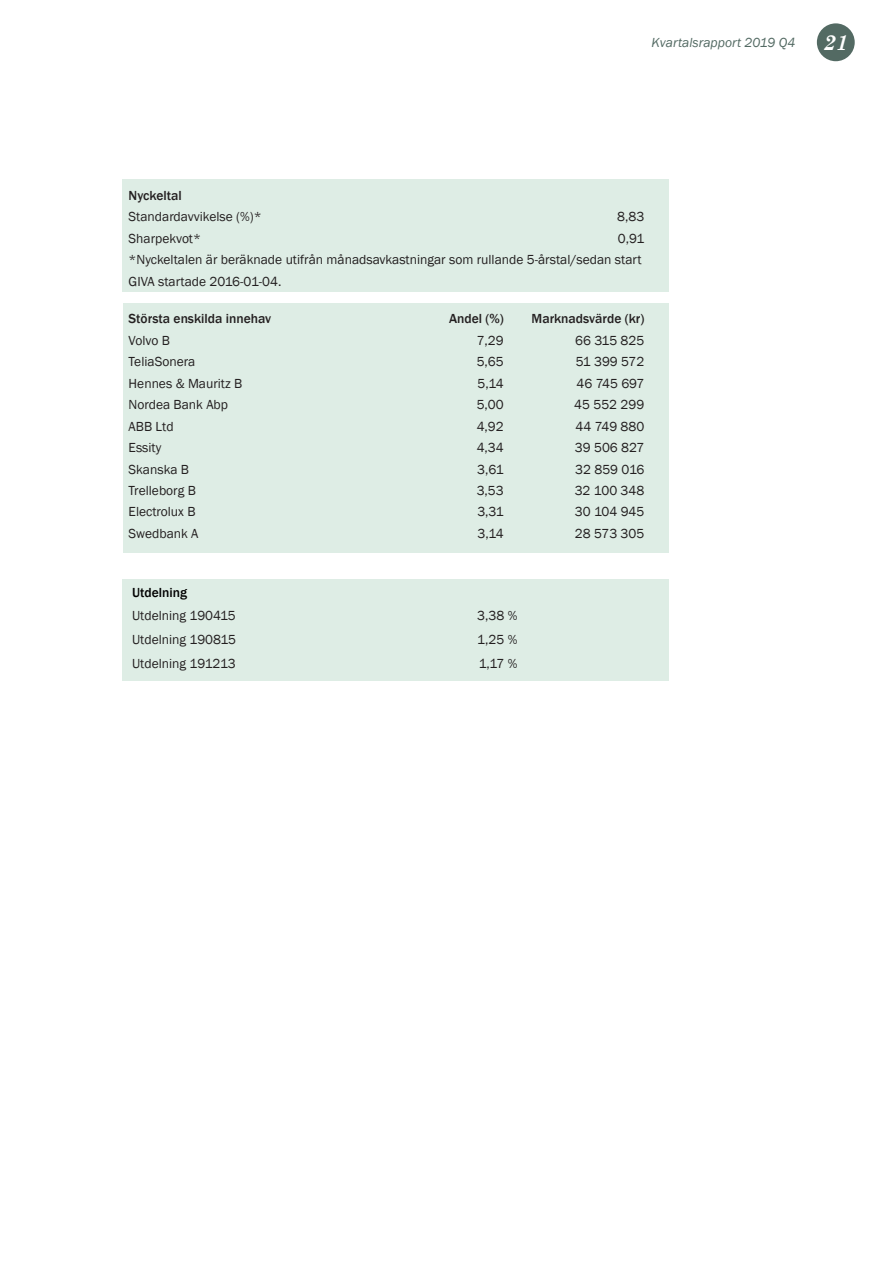
<style>
.page{position:relative;width:893px;height:1263px;background:#fff}
.page>*{position:absolute;margin:0;border:0;box-sizing:border-box;transform-origin:0 0}
.t1{font:italic 700 21px "Century Schoolbook";color:#fff}
.Tabell_brödtext_väns{font:13.5px "Franklin Gothic";color:#231f20}
.Tabell_brödtext_höge{font:13.5px "Franklin Gothic";color:#231f20}
.Tabellrubrik_vänster{font:500 13.5px "Franklin Gothic";color:#231f20}
.Tabellrubrik_höger{font:500 13.5px "Franklin Gothic";color:#231f20}
.t2{font:italic 13.5px "Franklin Gothic";color:#536a63}
.TA_Rubrik_höger{font:500 13.5px "Franklin Gothic";color:#000}
</style>
<div class="page">
<div style="left:817px;top:23px;width:38px;height:38px;background:#536a63;border-radius:50%"></div>
<div style="left:123px;top:180px;width:546px;height:112px;background:#deede5"></div>
<div style="left:123px;top:304px;width:545px;height:249px;background:#deede5"></div>
<div style="left:123px;top:579px;width:546px;height:101px;background:#deede5"></div>
<p class="t2" style="left:652px;top:34px;width:145px">Kvartalsrapport 2019 Q4</p>
<h1 class="t1" style="left:824px;top:26px;width:26px">21</h1>
<p class="Tabellrubrik_vänster" style="left:129px;top:187px;width:55px">Nyckeltal</p>
<p class="Tabell_brödtext_väns" style="left:129px;top:208px;width:135px">Standardavvikelse (%)*</p>
<p class="Tabell_brödtext_höge" style="left:617px;top:208px;width:29px">8,83</p>
<p class="Tabell_brödtext_väns" style="left:129px;top:230px;width:74px">Sharpekvot*</p>
<p class="Tabell_brödtext_höge" style="left:618px;top:230px;width:28px">0,91</p>
<p class="Tabell_brödtext_väns" style="left:129px;top:251px;width:514px">*Nyckeltalen är beräknade utifrån månadsavkastningar som rullande 5-årstal/sedan start</p>
<p class="Tabell_brödtext_väns" style="left:129px;top:273px;width:154px">GIVA startade 2016-01-04.</p>
<p class="Tabellrubrik_vänster" style="left:129px;top:310px;width:144px">Största enskilda innehav</p>
<p class="Tabellrubrik_höger" style="left:449px;top:310px;width:56px">Andel (%)</p>
<p class="Tabellrubrik_höger" style="left:532px;top:310px;width:114px">Marknadsvärde (kr)</p>
<p class="Tabell_brödtext_väns" style="left:129px;top:332px;width:43px">Volvo B</p>
<p class="Tabell_brödtext_höge" style="left:477px;top:332px;width:29px">7,29</p>
<p class="Tabell_brödtext_höge" style="left:575px;top:332px;width:71px">66 315 825</p>
<p class="Tabell_brödtext_väns" style="left:129px;top:353px;width:68px">TeliaSonera</p>
<p class="Tabell_brödtext_höge" style="left:477px;top:353px;width:29px">5,65</p>
<p class="Tabell_brödtext_höge" style="left:576px;top:353px;width:70px">51 399 572</p>
<p class="Tabell_brödtext_väns" style="left:129px;top:375px;width:115px">Hennes &amp; Mauritz B</p>
<p class="Tabell_brödtext_höge" style="left:478px;top:375px;width:28px">5,14</p>
<p class="Tabell_brödtext_höge" style="left:576px;top:375px;width:69px">46 745 697</p>
<p class="Tabell_brödtext_väns" style="left:129px;top:396px;width:101px">Nordea Bank Abp</p>
<p class="Tabell_brödtext_höge" style="left:477px;top:396px;width:29px">5,00</p>
<p class="Tabell_brödtext_höge" style="left:574px;top:396px;width:72px">45 552 299</p>
<p class="Tabell_brödtext_väns" style="left:129px;top:418px;width:46px">ABB Ltd</p>
<p class="Tabell_brödtext_höge" style="left:477px;top:418px;width:29px">4,92</p>
<p class="Tabell_brödtext_höge" style="left:576px;top:418px;width:70px">44 749 880</p>
<p class="Tabell_brödtext_väns" style="left:129px;top:439px;width:34px">Essity</p>
<p class="Tabell_brödtext_höge" style="left:477px;top:439px;width:29px">4,34</p>
<p class="Tabell_brödtext_höge" style="left:575px;top:439px;width:71px">39 506 827</p>
<p class="Tabell_brödtext_väns" style="left:129px;top:461px;width:62px">Skanska B</p>
<p class="Tabell_brödtext_höge" style="left:477px;top:461px;width:28px">3,61</p>
<p class="Tabell_brödtext_höge" style="left:575px;top:461px;width:71px">32 859 016</p>
<p class="Tabell_brödtext_väns" style="left:129px;top:482px;width:69px">Trelleborg B</p>
<p class="Tabell_brödtext_höge" style="left:477px;top:482px;width:29px">3,53</p>
<p class="Tabell_brödtext_höge" style="left:575px;top:482px;width:71px">32 100 348</p>
<p class="Tabell_brödtext_väns" style="left:129px;top:503px;width:68px">Electrolux B</p>
<p class="Tabell_brödtext_höge" style="left:477px;top:503px;width:28px">3,31</p>
<p class="Tabell_brödtext_höge" style="left:575px;top:503px;width:71px">30 104 945</p>
<p class="Tabell_brödtext_väns" style="left:129px;top:525px;width:71px">Swedbank A</p>
<p class="Tabell_brödtext_höge" style="left:478px;top:525px;width:28px">3,14</p>
<p class="Tabell_brödtext_höge" style="left:575px;top:525px;width:71px">28 573 305</p>
<p class="TA_Rubrik_höger" style="left:132px;top:584px;width:56px">Utdelning</p>
<p class="Tabell_brödtext_väns" style="left:132px;top:608px;width:105px">Utdelning 190415</p>
<p class="Tabell_brödtext_höge" style="left:477px;top:608px;width:42px">3,38 %</p>
<p class="Tabell_brödtext_väns" style="left:132px;top:631px;width:106px">Utdelning 190815</p>
<p class="Tabell_brödtext_höge" style="left:477px;top:631px;width:42px">1,25 %</p>
<p class="Tabell_brödtext_väns" style="left:132px;top:655px;width:105px">Utdelning 191213</p>
<p class="Tabell_brödtext_höge" style="left:479px;top:655px;width:40px">1,17 %</p>
</div>
